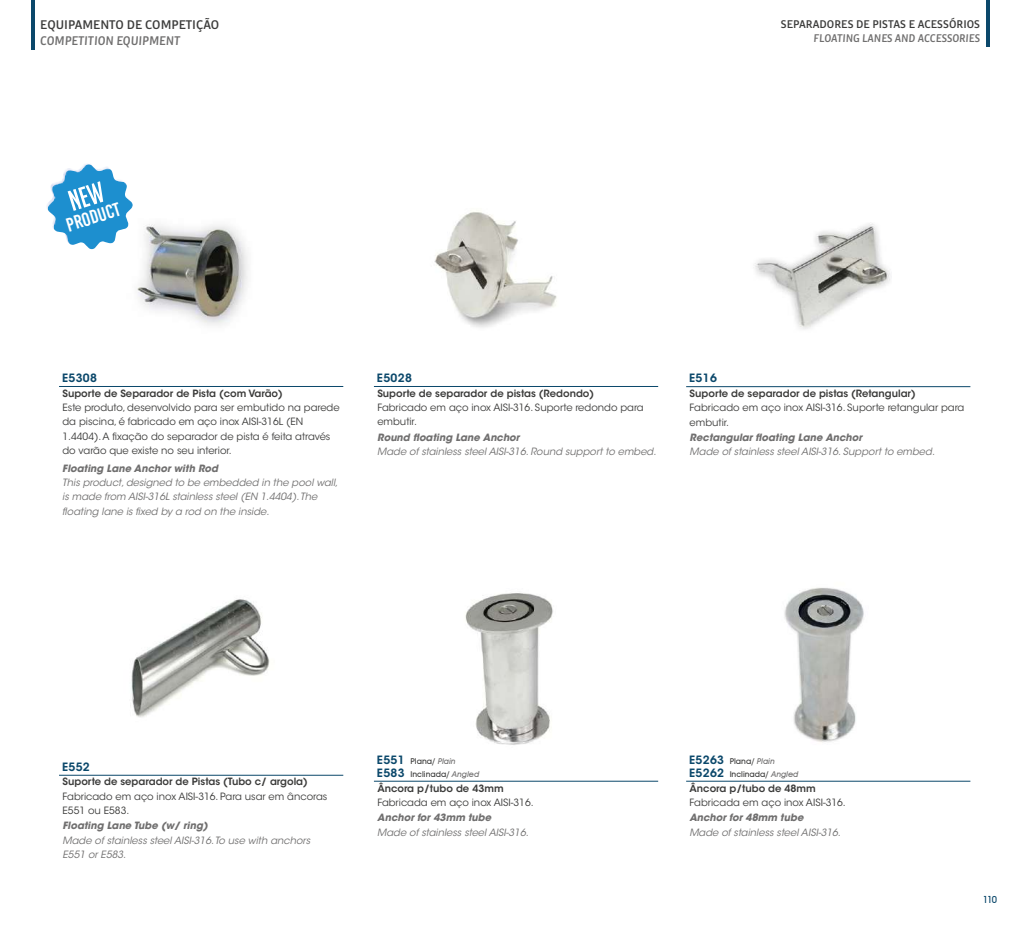
<style>
.page{position:relative;width:1021px;height:936px;background:#fff}
.page>*{position:absolute;margin:0;border:0;box-sizing:border-box;transform-origin:0 0}
.t1{font:19.35px "Bebas Kai";color:#fff}
.t2{font:500 13.5px "Bulo";color:#3c3c3b}
.t3{font:italic 500 13.5px "Bulo";color:#706f6f}
.t4{font:500 12px "Bulo";color:#3c3c3b}
.t5{font:italic 500 12px "Bulo";color:#706f6f}
.t6{font:600 11.4px "ITC Avant Garde Std";letter-spacing:.03em;color:#0b486b}
.t7{font:10.5px "Avant Garde Md ITCTT";color:#0b486b}
.t8{font:10.05px/14.2px "ITC Avant Garde Std";color:#3c3c3b}
.t9{font:italic 10.05px/14.2px "ITC Avant Garde Std";color:#706f6f}
.t10{font:600 10.05px "ITC Avant Garde Std";color:#3c3c3b}
.t11{font:italic 700 10.05px "ITC Avant Garde Std";color:#706f6f}
.t12{font:8.55px "Avant Garde Md ITCTT";color:#3c3c3b}
.s1{font-family:"Avant Garde Md ITCTT Oblique";color:#706f6f}
</style>
<div class="page">
<hr style="left:59px;top:774px;width:284px;height:1px;background:#0b486b">
<img style="left:130px;top:599px;width:140px;height:119px">
<hr style="left:374px;top:780px;width:284px;height:1px;background:#0b486b">
<img style="left:465px;top:593px;width:88px;height:152px">
<img style="left:784px;top:588px;width:80px;height:154px">
<hr style="left:686px;top:780px;width:284px;height:1px;background:#0b486b">
<hr style="left:986px;top:0;width:3px;height:46px;background:#0b486b">
<hr style="left:31px;top:0;width:3px;height:49px;background:#0b486b">
<img style="left:137px;top:224px;width:111px;height:101px">
<hr style="left:374px;top:386px;width:284px;height:1px;background:#0b486b">
<img style="left:434px;top:211px;width:123px;height:117px">
<hr style="left:686px;top:386px;width:284px;height:1px;background:#0b486b">
<img style="left:755px;top:223px;width:135px;height:106px">
<hr style="left:59px;top:386px;width:284px;height:1px;background:#0b486b">
<img style="left:47px;top:164px;width:86px;height:86px">
<svg style="left:68px;top:181px;width:35px;height:30px"></svg>
<h2 class="t2" style="left:40px;top:16px;width:181px">EQUIPAMENTO DE COMPETIÇÃO</h2>
<h2 class="t3" style="left:40px;top:32px;width:142px">COMPETITION EQUIPMENT</h2>
<p class="t4" style="left:781px;top:16px;width:201px">SEPARADORES DE PISTAS E ACESSÓRIOS</p>
<p class="t5" style="left:813px;top:31px;width:168px">FLOATING LANES AND ACCESSORIES</p>
<h1 class="t1" style="left:64px;top:215px;width:57px;rotate:-17deg">PRODUCT</h1>
<p class="t6" style="left:62px;top:371px;width:36px">E5308</p>
<p class="t10" style="left:62px;top:386px;width:222px">Suporte de Separador de Pista (com Varão)</p>
<p class="t8" style="left:62px;top:400px;width:279px">Este produto, desenvolvido para ser embutido na parede da piscina, é fabricado em aço inox AISI-316L (EN 1.4404). A fixação do separador de pista é feita através do varão que existe no seu interior.</p>
<p class="t11" style="left:62px;top:461px;width:157px">Floating Lane Anchor with Rod</p>
<p class="t9" style="left:62px;top:475px;width:277px">This product, designed to be embedded in the pool wall, is made from AISI-316L stainless steel (EN 1.4404). The floating lane is fixed by a rod on the inside.</p>
<p class="t6" style="left:377px;top:371px;width:36px">E5028</p>
<p class="t10" style="left:377px;top:387px;width:218px">Suporte de separador de pistas (Redondo)</p>
<p class="t8" style="left:377px;top:400px;width:268px">Fabricado em aço inox AISI-316. Suporte redondo para embutir.</p>
<p class="t11" style="left:377px;top:430px;width:144px">Round floating Lane Anchor</p>
<p class="t9" style="left:377px;top:444px;width:281px">Made of stainless steel AISI-316. Round support to embed.</p>
<p class="t6" style="left:689px;top:371px;width:29px">E516</p>
<p class="t10" style="left:689px;top:387px;width:227px">Suporte de separador de pistas (Retangular)</p>
<p class="t8" style="left:689px;top:400px;width:276px">Fabricado em aço inox AISI-316. Suporte retangular para embutir.</p>
<p class="t11" style="left:689px;top:430px;width:174px">Rectangular floating Lane Anchor</p>
<p class="t9" style="left:689px;top:444px;width:247px">Made of stainless steel AISI-316. Support to embed.</p>
<p class="t6" style="left:62px;top:759px;width:29px">E552</p>
<p class="t10" style="left:63px;top:775px;width:247px">Suporte de separador de Pistas (Tubo c/ argola)</p>
<p class="t8" style="left:63px;top:789px;width:266px">Fabricado em aço inox AISI-316. Para usar em âncoras<br>E551 ou E583.</p>
<p class="t11" style="left:63px;top:819px;width:147px">Floating Lane Tube (w/ ring)</p>
<p class="t9" style="left:63px;top:832px;width:249px">Made of stainless steel AISI-316. To use with anchors<br>E551 or E583.</p>
<p class="t6" style="left:377px;top:752px;width:29px">E551</p>
<p class="t12" style="left:410px;top:756px;width:47px">Plana/ <span class="s1">Plain</span></p>
<p class="t6" style="left:377px;top:765px;width:29px">E583</p>
<p class="t12" style="left:410px;top:769px;width:70px">Inclinada/ <span class="s1">Angled</span></p>
<p class="t10" style="left:377px;top:781px;width:128px">Âncora p/tubo de 43mm</p>
<p class="t8" style="left:377px;top:795px;width:158px">Fabricada em aço inox AISI-316.</p>
<p class="t11" style="left:377px;top:811px;width:116px">Anchor for 43mm tube</p>
<p class="t9" style="left:377px;top:825px;width:153px">Made of stainless steel AISI-316.</p>
<p class="t6" style="left:689px;top:752px;width:36px">E5263</p>
<p class="t12" style="left:729px;top:756px;width:47px">Plana/ <span class="s1">Plain</span></p>
<p class="t6" style="left:689px;top:765px;width:36px">E5262</p>
<p class="t12" style="left:729px;top:769px;width:70px">Inclinada/ <span class="s1">Angled</span></p>
<p class="t10" style="left:689px;top:781px;width:128px">Âncora p/tubo de 48mm</p>
<p class="t8" style="left:689px;top:795px;width:158px">Fabricada em aço inox AISI-316.</p>
<p class="t11" style="left:689px;top:811px;width:116px">Anchor for 48mm tube</p>
<p class="t9" style="left:689px;top:825px;width:153px">Made of stainless steel AISI-316.</p>
<p class="t7" style="left:982px;top:893px;width:16px">110</p>
</div>
